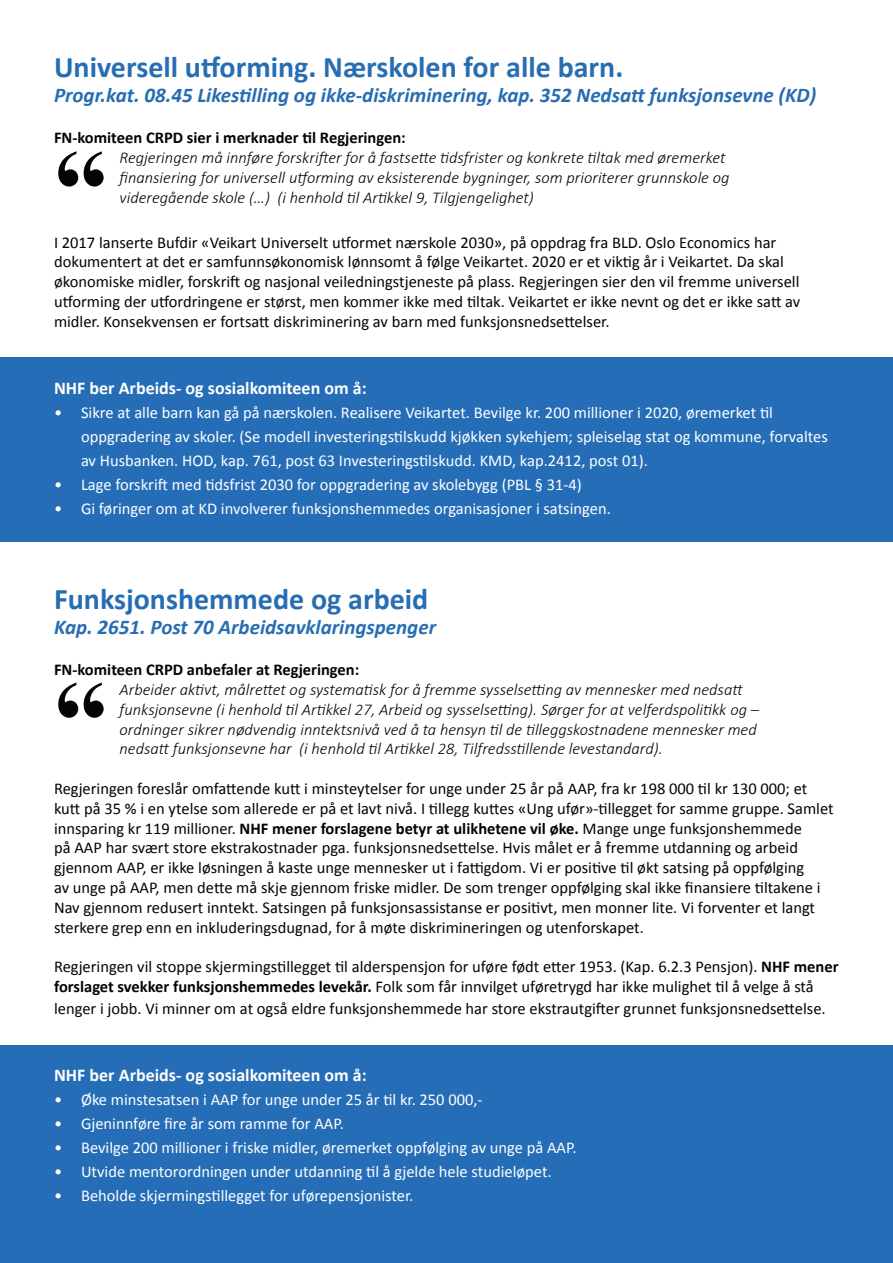
<style>
.page{position:relative;width:893px;height:1263px;background:#fff}
.page>*{position:absolute;margin:0;border:0;box-sizing:border-box;transform-origin:0 0}
.t1{font:700 108px "Times New Roman";color:#040503}
.t2{font:700 30px "Calibri";color:#276db3}
.t3{font:italic 700 21px "Calibri";color:#276db3}
.t4{font:700 18px "Calibri";color:#fff}
.t5{font:16.5px/19.8px "Calibri";color:#040503}
.t6{font:16.5px/24px "Calibri";color:#fff}
.t7{font:italic 300 16.5px/19.8px "Calibri";color:#040503}
.t8{font:700 16.5px "Calibri";color:#040503}
.s1{font-weight:700}
</style>
<div class="page">
<div style="left:0;top:358px;width:893px;height:184px;background:#256db6"></div>
<div style="left:0;top:1046px;width:893px;height:217px;background:#256db6"></div>
<p class="t2" style="left:54px;top:45px;width:571px">Universell utforming. Nærskolen for alle barn.</p>
<p class="t3" style="left:54px;top:80px;width:764px">Progr.kat. 08.45 Likestilling og ikke-diskriminering, kap. 352 Nedsatt funksjonsevne (KD)</p>
<p class="t8" style="left:54px;top:126px;width:353px">FN-komiteen CRPD sier i merknader til Regjeringen:</p>
<p class="t7" style="left:120px;top:147px;width:611px">Regjeringen må innføre forskrifter for å fastsette tidsfrister og konkrete tiltak med øremerket finansiering for universell utforming av eksisterende bygninger, som prioriterer grunnskole og videregående skole (…) (i henhold til Artikkel 9, Tilgjengelighet)</p>
<p class="t5" style="left:54px;top:232px;width:748px">I 2017 lanserte Bufdir «Veikart Universelt utformet nærskole 2030», på oppdrag fra BLD. Oslo Economics har dokumentert at det er samfunnsøkonomisk lønnsomt å følge Veikartet. 2020 er et viktig år i Veikartet. Da skal økonomiske midler, forskrift og nasjonal veiledningstjeneste på plass. Regjeringen sier den vil fremme universell utforming der utfordringene er størst, men kommer ikke med tiltak. Veikartet er ikke nevnt og det er ikke satt av midler. Konsekvensen er fortsatt diskriminering av barn med funksjonsnedsettelser.</p>
<p class="t1" style="left:54px;top:114px;width:55px">“</p>
<p class="t4" style="left:54px;top:375px;width:314px">NHF ber Arbeids- og sosialkomiteen om å:</p>
<p class="t6" style="left:81px;top:400px;width:748px;text-indent:-27px">• Sikre at alle barn kan gå på nærskolen. Realisere Veikartet. Bevilge kr. 200 millioner i 2020, øremerket til oppgradering av skoler. (Se modell investeringstilskudd kjøkken sykehjem; spleiselag stat og kommune, forvaltes av Husbanken. HOD, kap. 761, post 63 Investeringstilskudd. KMD, kap.2412, post 01).</p>
<p class="t6" style="left:54px;top:472px;width:529px">• Lage forskrift med tidsfrist 2030 for oppgradering av skolebygg (PBL § 31-4)</p>
<p class="t6" style="left:54px;top:496px;width:558px">• Gi føringer om at KD involverer funksjonshemmedes organisasjoner i satsingen.</p>
<p class="t2" style="left:54px;top:577px;width:376px">Funksjonshemmede og arbeid</p>
<p class="t3" style="left:54px;top:612px;width:384px">Kap. 2651. Post 70 Arbeidsavklaringspenger</p>
<p class="t8" style="left:54px;top:658px;width:307px">FN-komiteen CRPD anbefaler at Regjeringen:</p>
<p class="t7" style="left:120px;top:679px;width:641px">Arbeider aktivt, målrettet og systematisk for å fremme sysselsetting av mennesker med nedsatt funksjonsevne (i henhold til Artikkel 27, Arbeid og sysselsetting). Sørger for at velferdspolitikk og – ordninger sikrer nødvendig inntektsnivå ved å ta hensyn til de tilleggskostnadene mennesker med nedsatt funksjonsevne har (i henhold til Artikkel 28, Tilfredsstillende levestandard).</p>
<p class="t5" style="left:54px;top:778px;width:781px">Regjeringen foreslår omfattende kutt i minsteytelser for unge under 25 år på AAP, fra kr 198 000 til kr 130 000; et kutt på 35 % i en ytelse som allerede er på et lavt nivå. I tillegg kuttes «Ung ufør»-tillegget for samme gruppe. Samlet innsparing kr 119 millioner. <span class="s1">NHF mener forslagene betyr at ulikhetene vil øke.</span> Mange unge funksjonshemmede<br>på AAP har svært store ekstrakostnader pga. funksjonsnedsettelse. Hvis målet er å fremme utdanning og arbeid gjennom AAP, er ikke løsningen å kaste unge mennesker ut i fattigdom. Vi er positive til økt satsing på oppfølging<br>av unge på AAP, men dette må skje gjennom friske midler. De som trenger oppfølging skal ikke finansiere tiltakene i Nav gjennom redusert inntekt. Satsingen på funksjonsassistanse er positivt, men monner lite. Vi forventer et langt sterkere grep enn en inkluderingsdugnad, for å møte diskrimineringen og utenforskapet.</p>
<p class="t5" style="left:54px;top:956px;width:786px">Regjeringen vil stoppe skjermingstillegget til alderspensjon for uføre født etter 1953. (Kap. 6.2.3 Pensjon). <span class="s1">NHF mener forslaget svekker funksjonshemmedes levekår.</span> Folk som får innvilget uføretrygd har ikke mulighet til å velge å stå</p>
<p class="t5" style="left:54px;top:998px;width:773px">lenger i jobb. Vi minner om at også eldre funksjonshemmede har store ekstrautgifter grunnet funksjonsnedsettelse.</p>
<p class="t1" style="left:54px;top:645px;width:55px">“</p>
<p class="t4" style="left:54px;top:1062px;width:314px">NHF ber Arbeids- og sosialkomiteen om å:</p>
<p class="t6" style="left:54px;top:1087px;width:430px">• Øke minstesatsen i AAP for unge under 25 år til kr. 250 000,-</p>
<p class="t6" style="left:54px;top:1111px;width:291px">• Gjeninnføre fire år som ramme for AAP.</p>
<p class="t6" style="left:54px;top:1135px;width:524px">• Bevilge 200 millioner i friske midler, øremerket oppfølging av unge på AAP.</p>
<p class="t6" style="left:54px;top:1159px;width:499px">• Utvide mentorordningen under utdanning til å gjelde hele studieløpet.</p>
<p class="t6" style="left:54px;top:1183px;width:361px">• Beholde skjermingstillegget for uførepensjonister.</p>
</div>
